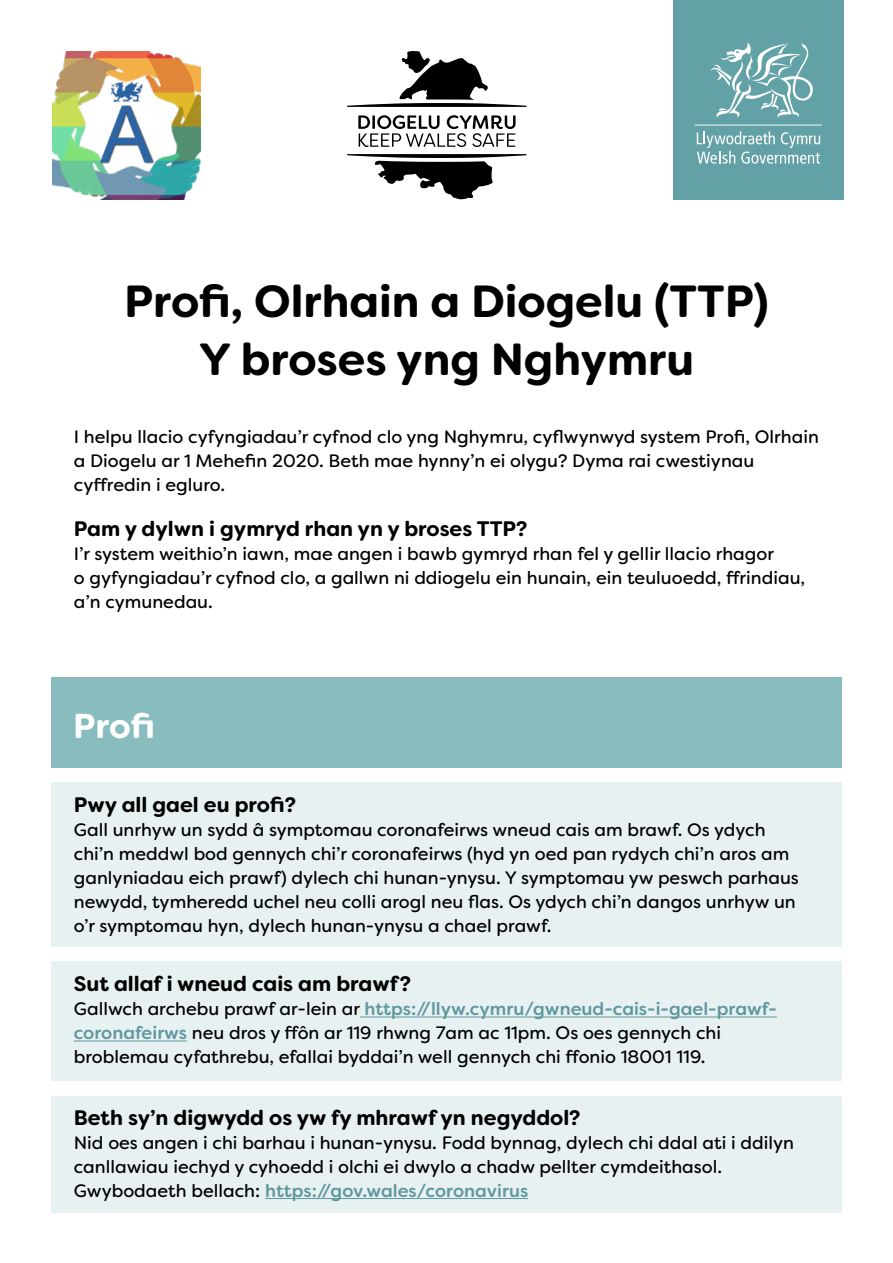
<style>
.page{position:relative;width:893px;height:1263px;background:#fff}
.page>*{position:absolute;margin:0;border:0;box-sizing:border-box;transform-origin:0 0}
.t1{font:700 45px "Filson Soft";color:#000}
.Bold{font:700 34.5px "Filson Soft";color:#fff}
.Question{font:700 21px "Filson Soft";color:#000}
.Question-2{font:18px/24px "Filson Soft";color:#000}
.Main_Body{font:18px/24px "Filson Soft";color:#000}
.s1{font-weight:500;color:#5f989d}
</style>
<div class="page">
<div style="left:51px;top:677px;width:790px;height:91px;background:#88bcbf"></div>
<div style="left:673px;top:0;width:170px;height:200px;background:#62a1a5"></div>
<svg style="left:711px;top:43px;width:102px;height:75px"></svg>
<svg style="left:697px;top:131px;width:123px;height:33px"></svg>
<hr style="left:694px;top:125px;width:128px;height:1px;background:#fff">
<img style="left:52px;top:51px;width:148px;height:148px">
<div style="left:51px;top:783px;width:790px;height:164px;background:#e7f1f2"></div>
<svg style="left:347px;top:51px;width:180px;height:56px"></svg>
<svg style="left:347px;top:154px;width:180px;height:45px"></svg>
<svg style="left:358px;top:115px;width:157px;height:32px"></svg>
<div style="left:51px;top:962px;width:790px;height:119px;background:#e7f1f2"></div>
<hr style="left:360px;top:1016px;width:417px;height:1px;background:#5f989d">
<hr style="left:74px;top:1040px;width:113px;height:1px;background:#5f989d">
<div style="left:51px;top:1096px;width:790px;height:116px;background:#e7f1f2"></div>
<hr style="left:265px;top:1198px;width:263px;height:1px;background:#5f989d">
<p class="t1" style="left:124px;top:273px;width:646px">Profi, Olrhain a Diogelu (TTP)</p>
<p class="t1" style="left:199px;top:330px;width:497px">Y broses yng Nghymru</p>
<p class="Main_Body" style="left:74px;top:424px;width:747px">I helpu llacio cyfyngiadau’r cyfnod clo yng Nghymru, cyflwynwyd system Profi, Olrhain a Diogelu ar 1 Mehefin 2020. Beth mae hynny’n ei olygu? Dyma rai cwestiynau cyffredin i egluro.</p>
<p class="Question" style="left:74px;top:515px;width:455px">Pam y dylwn i gymryd rhan yn y broses TTP?</p>
<p class="Question-2" style="left:74px;top:541px;width:733px">I’r system weithio’n iawn, mae angen i bawb gymryd rhan fel y gellir llacio rhagor<br>o gyfyngiadau’r cyfnod clo, a gallwn ni ddiogelu ein hunain, ein teuluoedd, ffrindiau, a’n cymunedau.</p>
<p class="Bold" style="left:73px;top:703px;width:83px">Profi</p>
<p class="Question" style="left:74px;top:791px;width:224px">Pwy all gael eu profi?</p>
<p class="Question-2" style="left:74px;top:817px;width:726px">Gall unrhyw un sydd â symptomau coronafeirws wneud cais am brawf. Os ydych chi’n meddwl bod gennych chi’r coronafeirws (hyd yn oed pan rydych chi’n aros am ganlyniadau eich prawf) dylech chi hunan-ynysu. Y symptomau yw peswch parhaus newydd, tymheredd uchel neu colli arogl neu flas. Os ydych chi’n dangos unrhyw un o’r symptomau hyn, dylech hunan-ynysu a chael prawf.</p>
<p class="Question" style="left:74px;top:970px;width:339px">Sut allaf i wneud cais am brawf?</p>
<p class="Question-2" style="left:74px;top:997px;width:704px">Gallwch archebu prawf ar-lein ar <span class="s1">https://llyw.cymru/gwneud-cais-i-gael-prawf&shy;coronafeirws</span> neu dros y ffôn ar 119 rhwng 7am ac 11pm. Os oes gennych chi broblemau cyfathrebu, efallai byddai’n well gennych chi ffonio 18001 119.</p>
<p class="Question" style="left:74px;top:1104px;width:508px">Beth sy’n digwydd os yw fy mhrawf yn negyddol?</p>
<p class="Question-2" style="left:74px;top:1130px;width:722px">Nid oes angen i chi barhau i hunan-ynysu. Fodd bynnag, dylech chi ddal ati i ddilyn canllawiau iechyd y cyhoedd i olchi ei dwylo a chadw pellter cymdeithasol.<br>Gwybodaeth bellach: <span class="s1">https://gov.wales/coronavirus</span></p>
</div>
